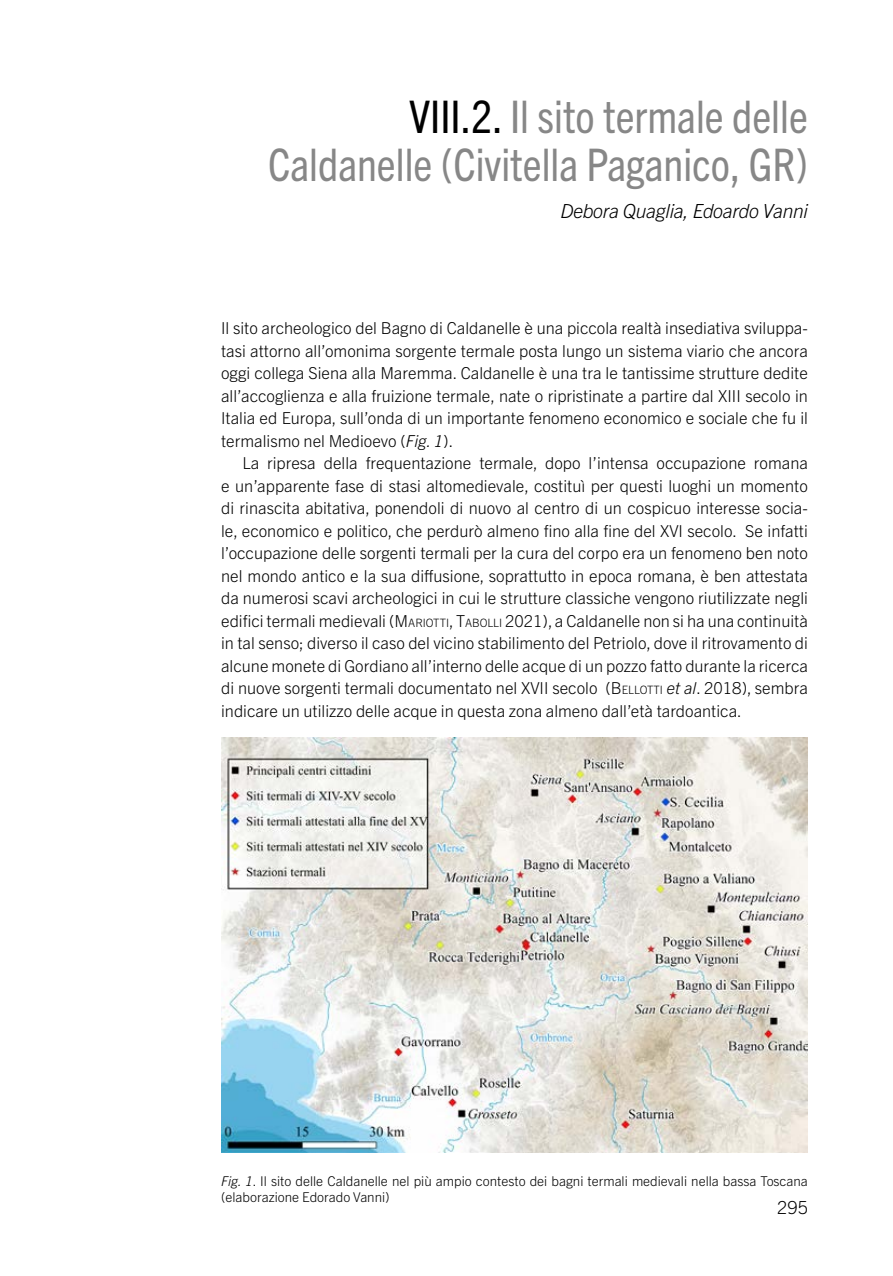
<style>
.page{position:relative;width:893px;height:1276px;background:#fff}
.page>*{position:absolute;margin:0;border:0;box-sizing:border-box;transform-origin:0 0}
.t1{font:condensed 45px/48px "Trade Gothic Next LT Pro";color:#878787;text-align:right}
.t2{font:italic 300 19.5px "Trade Gothic Next LT Pro";letter-spacing:-.015em;color:#000}
.t3{font:300 18px "Trade Gothic Next LT Pro";color:#000}
.t4{font:300 16.5px/22.5px "Trade Gothic Next LT Pro";color:#000;text-align:justify}
.t5{font:300 13.5px/16.5px "Trade Gothic Next LT Pro";color:#000}
.s1{color:#000}
.s2{font-style:italic}
.s3{font-style:inherit}
.s4{font-size:11.55px}
</style>
<div class="page">
<img style="left:221px;top:737px;width:587px;height:415px">
<h1 class="t1" style="left:268px;top:89px;width:541px"><span class="s1">VIII.2.</span> Il sito termale delle<br>Caldanelle (Civitella Paganico, GR)</h1>
<p class="t2" style="left:560px;top:197px;width:249px">Debora Quaglia, Edoardo Vanni</p>
<p class="t4" style="left:221px;top:316px;width:588px">Il sito archeologico del Bagno di Caldanelle è una piccola realtà insediativa sviluppa&shy;tasi attorno all’omonima sorgente termale posta lungo un sistema viario che ancora oggi collega Siena alla Maremma. Caldanelle è una tra le tantissime strutture dedite all’accoglienza e alla fruizione termale, nate o ripristinate a partire dal XIII secolo in Italia ed Europa, sull’onda di un importante fenomeno economico e sociale che fu il termalismo nel Medioevo (<span class="s2">Fig. 1</span>).</p>
<p class="t4" style="left:221px;top:451px;width:588px;text-indent:21px">La ripresa della frequentazione termale, dopo l’intensa occupazione romana e un’apparente fase di stasi altomedievale, costituì per questi luoghi un momento di rinascita abitativa, ponendoli di nuovo al centro di un cospicuo interesse socia&shy;le, economico e politico, che perdurò almeno fino alla fine del XVI secolo. Se infatti l’occupazione delle sorgenti termali per la cura del corpo era un fenomeno ben noto nel mondo antico e la sua diffusione, soprattutto in epoca romana, è ben attestata da numerosi scavi archeologici in cui le strutture classiche vengono riutilizzate negli edifici termali medievali (<span class="s3">M</span><span class="s4">ARIOTTI</span><span class="s3">, T</span><span class="s4">ABOLLI</span> 2021), a Caldanelle non si ha una continuità in tal senso; diverso il caso del vicino stabilimento del Petriolo, dove il ritrovamento di alcune monete di Gordiano all’interno delle acque di un pozzo fatto durante la ricerca di nuove sorgenti termali documentato nel XVII secolo (<span class="s3">B</span><span class="s4">ELLOTTI</span> <span class="s2">et al</span>. 2018), sembra indicare un utilizzo delle acque in questa zona almeno dall’età tardoantica.</p>
<p class="t5" style="left:221px;top:1171px;width:588px"><span class="s2">Fig. 1</span>. Il sito delle Caldanelle nel più ampio contesto dei bagni termali medievali nella bassa Toscana (elaborazione Edorado Vanni)</p>
<p class="t3" style="left:777px;top:1195px;width:32px">295</p>
</div>
